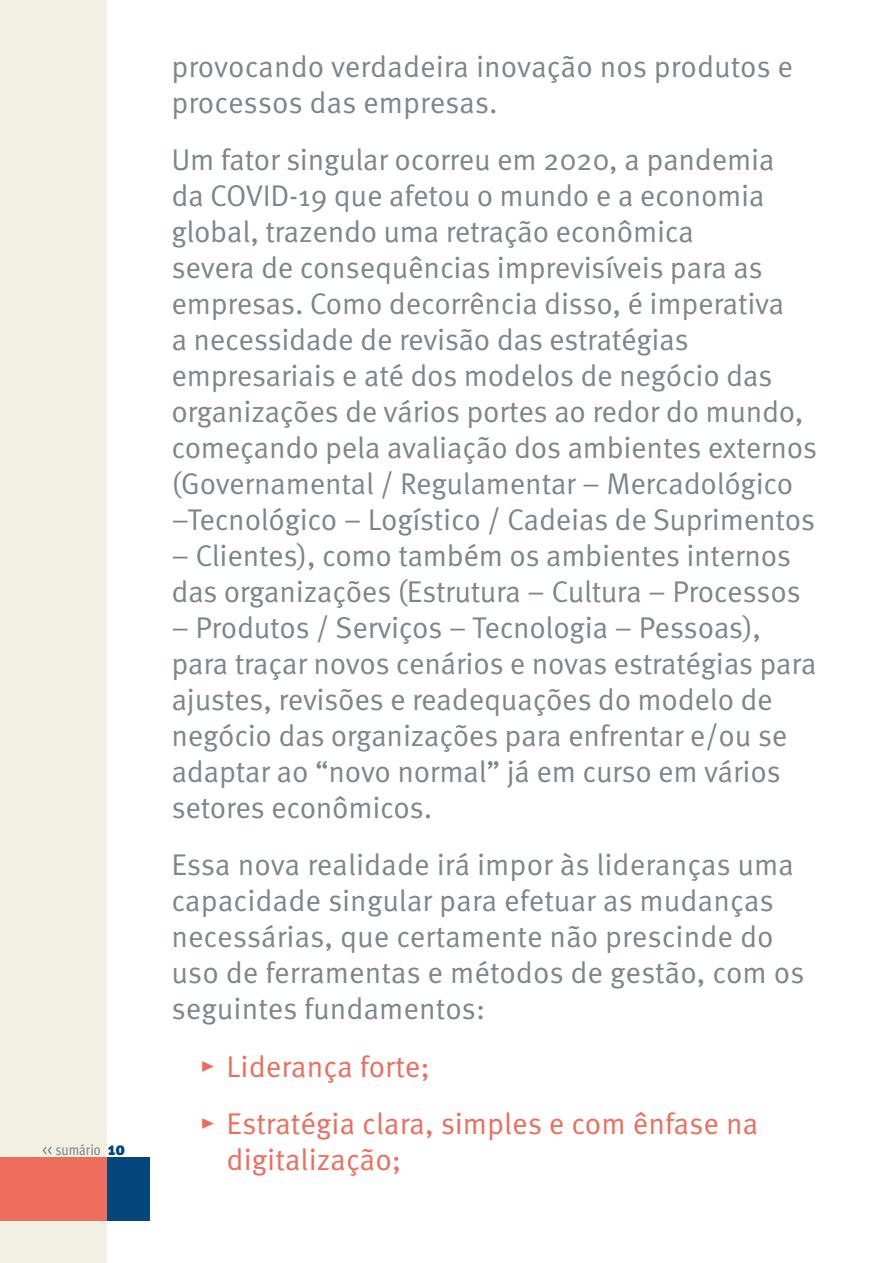
<style>
.page{position:relative;width:893px;height:1263px;background:#fff}
.page>*{position:absolute;margin:0;border:0;box-sizing:border-box;transform-origin:0 0}
.t1{font:30px/36px "Meta Pro Norm";letter-spacing:-.01em;color:#7e8689}
.t2{font:30px/57.3px "Meta Pro Norm";color:#ed6d5d}
.t3{font:condensed 15px "Meta Pro";letter-spacing:-.005em;color:#7d8689}
.s1{font-weight:900;font-size:18px;color:#05477d}
</style>
<div class="page">
<div style="left:23px;top:1157px;width:127px;height:63px;background:#05477d"></div>
<div style="left:0;top:0;width:106px;height:1263px;background:#f1f0e2"></div>
<div style="left:0;top:1157px;width:106px;height:63px;background:#ed6c5c"></div>
<p class="t3" style="left:43px;top:1138px;width:84px">&lt;&lt; sumário <span class="s1">10</span></p>
<p class="t1" style="left:171px;top:46px;width:623px">provocando verdadeira inovação nos produtos e processos das empresas.</p>
<p class="t1" style="left:171px;top:140px;width:647px">Um fator singular ocorreu em 2020, a pandemia<br>da COVID-19 que afetou o mundo e a economia global, trazendo uma retração econômica<br>severa de consequências imprevisíveis para as empresas. Como decorrência disso, é imperativa<br>a necessidade de revisão das estratégias empresariais e até dos modelos de negócio das organizações de vários portes ao redor do mundo, começando pela avaliação dos ambientes externos (Governamental / Regulamentar – Mercadológico –Tecnológico – Logístico / Cadeias de Suprimentos</p>
<p class="t1" style="left:171px;top:536px;width:631px">– Clientes), como também os ambientes internos das organizações (Estrutura – Cultura – Processos</p>
<p class="t1" style="left:171px;top:608px;width:647px">– Produtos / Serviços – Tecnologia – Pessoas), para traçar novos cenários e novas estratégias para ajustes, revisões e readequações do modelo de negócio das organizações para enfrentar e/ou se adaptar ao “novo normal” já em curso em vários setores econômicos.</p>
<p class="t1" style="left:171px;top:845px;width:635px">Essa nova realidade irá impor às lideranças uma capacidade singular para efetuar as mudanças necessárias, que certamente não prescinde do uso de ferramentas e métodos de gestão, com os seguintes fundamentos:</p>
<p class="t2" style="left:200px;top:1035px;width:560px">▸ Liderança forte;<br>▸ Estratégia clara, simples e com ênfase na</p>
<p class="t2" style="left:227px;top:1129px;width:176px">digitalização;</p>
</div>
